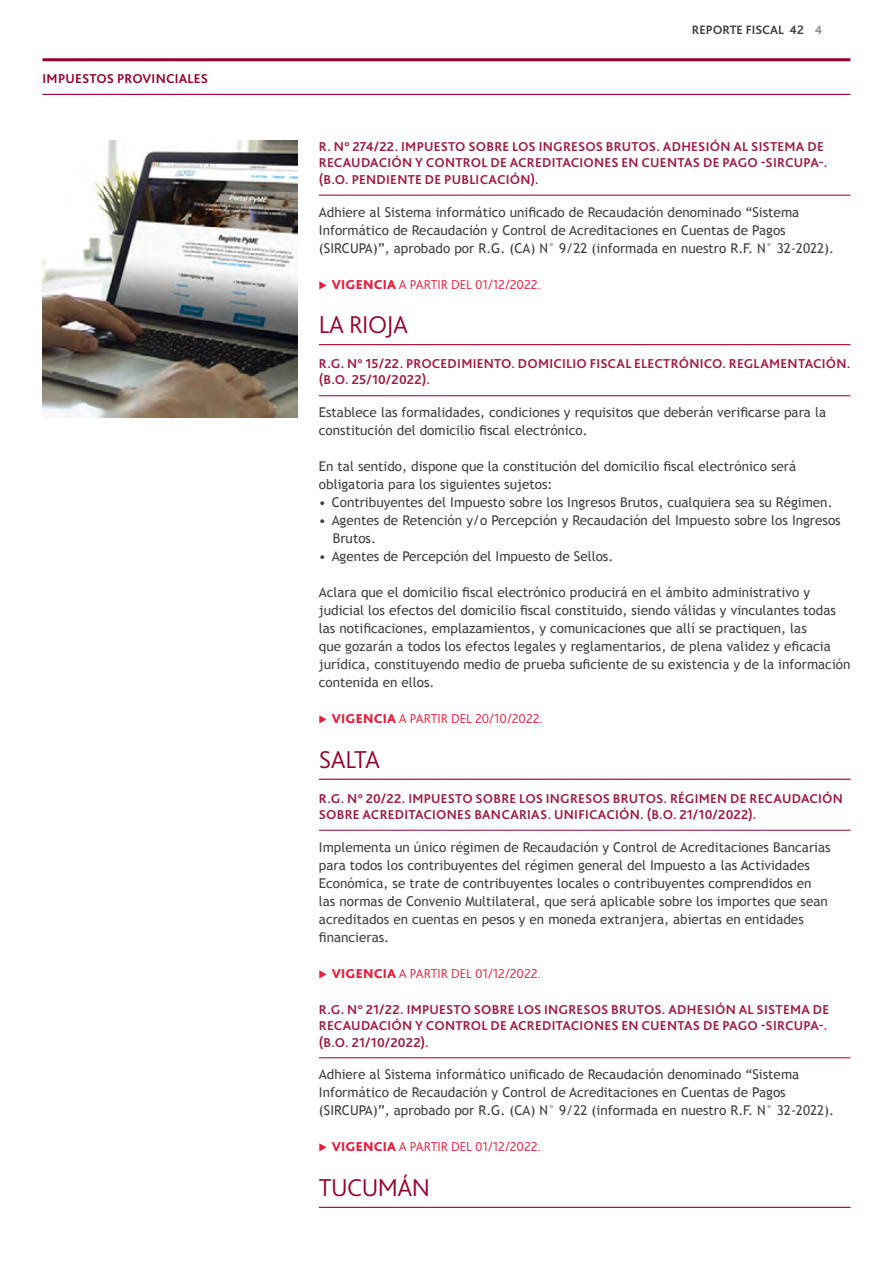
<style>
.page{position:relative;width:893px;height:1263px;background:#fff}
.page>*{position:absolute;margin:0;border:0;box-sizing:border-box;transform-origin:0 0}
.t1{font:300 25.5px "Bliss Pro";letter-spacing:-.02em;color:#98002e}
.t2{font:13.5px/18px "Trebuchet MS";color:#404040}
.t3{font:700 13.5px/16.5px "Bliss Pro";letter-spacing:.02em;color:#a21a43}
.t4{font:300 13.5px "Bliss Pro";color:#ed1a3b}
.t5{font:700 13.5px "Bliss Pro";letter-spacing:.015em;color:#98002e}
.t6{font:700 12.75px "Bliss Pro";color:#404040}
.s1{font-weight:800}
</style>
<div class="page">
<img style="left:43px;top:141px;width:254px;height:276px">
<hr style="left:319px;top:195px;width:531px;height:1px;background:#a21a43">
<hr style="left:319px;top:344px;width:531px;height:1px;background:#98002e">
<hr style="left:319px;top:395px;width:531px;height:1px;background:#a21a43">
<hr style="left:319px;top:779px;width:531px;height:1px;background:#98002e">
<hr style="left:319px;top:830px;width:531px;height:1px;background:#a21a43">
<hr style="left:319px;top:1057px;width:531px;height:1px;background:#a21a43">
<hr style="left:319px;top:1207px;width:531px;height:1px;background:#98002e">
<hr style="left:43px;top:58px;width:807px;height:3px;background:#98002e">
<hr style="left:43px;top:94px;width:807px;height:1px;background:#98002e">
<p class="t5" style="left:43px;top:70px;width:167px">IMPUESTOS PROVINCIALES</p>
<p class="t6" style="left:692px;top:22px;width:132px">REPORTE FISCAL 42 4</p>
<p class="t3" style="left:319px;top:138px;width:510px">R. N° 274/22. IMPUESTO SOBRE LOS INGRESOS BRUTOS. ADHESIÓN AL SISTEMA DE<br>RECAUDACIÓN Y CONTROL DE ACREDITACIONES EN CUENTAS DE PAGO -SIRCUPA-. (B.O. PENDIENTE DE PUBLICACIÓN).</p>
<p class="t2" style="left:319px;top:203px;width:517px">Adhiere al Sistema informático unificado de Recaudación denominado “Sistema<br>Informático de Recaudación y Control de Acreditaciones en Cuentas de Pagos (SIRCUPA)”, aprobado por R.G. (CA) N° 9/22 (informada en nuestro R.F. N° 32-2022).</p>
<p class="t4" style="left:332px;top:276px;width:211px"><span class="s1">VIGENCIA</span> A PARTIR DEL 01/12/2022.</p>
<h1 class="t1" style="left:319px;top:309px;width:91px">LA RIOJA</h1>
<p class="t3" style="left:319px;top:355px;width:533px">R.G. N° 15/22. PROCEDIMIENTO. DOMICILIO FISCAL ELECTRÓNICO. REGLAMENTACIÓN. (B.O. 25/10/2022).</p>
<p class="t2" style="left:319px;top:404px;width:509px">Establece las formalidades, condiciones y requisitos que deberán verificarse para la constitución del domicilio fiscal electrónico.</p>
<p class="t2" style="left:319px;top:458px;width:479px">En tal sentido, dispone que la constitución del domicilio fiscal electrónico será obligatoria para los siguientes sujetos:</p>
<p class="t2" style="left:319px;top:494px;width:515px">• Contribuyentes del Impuesto sobre los Ingresos Brutos, cualquiera sea su Régimen.</p>
<p class="t2" style="left:333px;top:512px;width:509px;text-indent:-14px">• Agentes de Retención y/o Percepción y Recaudación del Impuesto sobre los Ingresos<br>Brutos.</p>
<p class="t2" style="left:319px;top:548px;width:296px">• Agentes de Percepción del Impuesto de Sellos.</p>
<p class="t2" style="left:319px;top:584px;width:533px">Aclara que el domicilio fiscal electrónico producirá en el ámbito administrativo y judicial los efectos del domicilio fiscal constituido, siendo válidas y vinculantes todas las notificaciones, emplazamientos, y comunicaciones que allí se practiquen, las<br>que gozarán a todos los efectos legales y reglamentarios, de plena validez y eficacia jurídica, constituyendo medio de prueba suficiente de su existencia y de la información contenida en ellos.</p>
<p class="t4" style="left:332px;top:710px;width:212px"><span class="s1">VIGENCIA</span> A PARTIR DEL 20/10/2022.</p>
<h1 class="t1" style="left:319px;top:744px;width:63px">SALTA</h1>
<p class="t3" style="left:319px;top:789px;width:525px">R.G. N° 20/22. IMPUESTO SOBRE LOS INGRESOS BRUTOS. RÉGIMEN DE RECAUDACIÓN<br>SOBRE ACREDITACIONES BANCARIAS. UNIFICACIÓN. (B.O. 21/10/2022).</p>
<p class="t2" style="left:319px;top:838px;width:513px">Implementa un único régimen de Recaudación y Control de Acreditaciones Bancarias para todos los contribuyentes del régimen general del Impuesto a las Actividades Económica, se trate de contribuyentes locales o contribuyentes comprendidos en las normas de Convenio Multilateral, que será aplicable sobre los importes que sean acreditados en cuentas en pesos y en moneda extranjera, abiertas en entidades financieras.</p>
<p class="t4" style="left:332px;top:965px;width:211px"><span class="s1">VIGENCIA</span> A PARTIR DEL 01/12/2022.</p>
<p class="t3" style="left:319px;top:1000px;width:512px">R.G. N° 21/22. IMPUESTO SOBRE LOS INGRESOS BRUTOS. ADHESIÓN AL SISTEMA DE<br>RECAUDACIÓN Y CONTROL DE ACREDITACIONES EN CUENTAS DE PAGO -SIRCUPA-. (B.O. 21/10/2022).</p>
<p class="t2" style="left:319px;top:1066px;width:517px">Adhiere al Sistema informático unificado de Recaudación denominado “Sistema<br>Informático de Recaudación y Control de Acreditaciones en Cuentas de Pagos (SIRCUPA)”, aprobado por R.G. (CA) N° 9/22 (informada en nuestro R.F. N° 32-2022).</p>
<p class="t4" style="left:332px;top:1138px;width:211px"><span class="s1">VIGENCIA</span> A PARTIR DEL 01/12/2022.</p>
<h1 class="t1" style="left:319px;top:1172px;width:113px">TUCUMÁN</h1>
</div>
